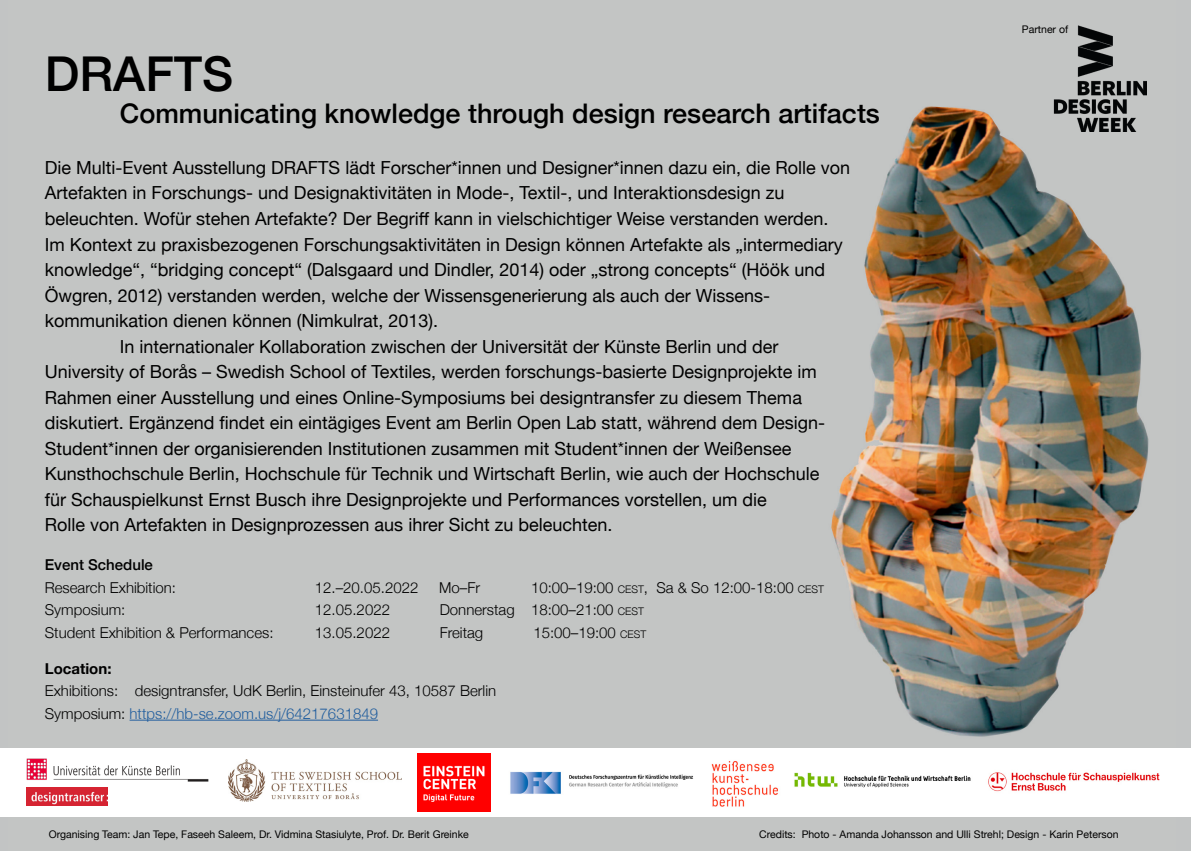
<style>
.page{position:relative;width:1191px;height:851px;background:#fff}
.page>*{position:absolute;margin:0;border:0;box-sizing:border-box;transform-origin:0 0}
.t1{font:500 48px "Helvetica Neue";color:#000}
.t2{font:500 27px "Helvetica Neue";color:#000}
.t3{font:18px "Helvetica Neue";color:#000}
.t4{font:300 15px/22.5px "Helvetica Neue";color:#000}
.t5{font:500 15px "Helvetica Neue";color:#000}
.t6{font:700 15px "Helvetica Neue";color:#000}
.t7{font:10.5px "Helvetica Neue";color:#000}
.s1{font-size:10.5px}
.s2{color:#215e9e}
</style>
<div class="page">
<img style="left:0;top:0;width:1176px;height:850px">
<div style="left:0;top:748px;width:1191px;height:68px;background:#fff"></div>
<img style="left:26px;top:758px;width:182px;height:22px">
<img style="left:26px;top:787px;width:82px;height:18px">
<img style="left:228px;top:759px;width:173px;height:42px">
<img style="left:417px;top:753px;width:73px;height:58px">
<img style="left:510px;top:771px;width:183px;height:23px">
<img style="left:794px;top:772px;width:177px;height:16px">
<img style="left:988px;top:772px;width:172px;height:20px">
<img style="left:711px;top:761px;width:67px;height:46px">
<hr style="left:130px;top:719px;width:248px;height:1px;background:#215e9e">
<img style="left:1041px;top:23px;width:105px;height:109px">
<h1 class="t1" style="left:45px;top:35px;width:190px">DRAFTS</h1>
<h2 class="t2" style="left:120px;top:92px;width:761px">Communicating knowledge through design research artifacts</h2>
<p class="t3" style="left:45px;top:154px;width:807px">Die Multi-Event Ausstellung DRAFTS lädt Forscher*innen und Designer*innen dazu ein, die Rolle von</p>
<p class="t3" style="left:45px;top:180px;width:741px">Artefakten in Forschungs- und Designaktivitäten in Mode-, Textil-, und Interaktionsdesign zu</p>
<p class="t3" style="left:45px;top:205px;width:785px">beleuchten. Wofür stehen Artefakte? Der Begriff kann in vielschichtiger Weise verstanden werden.</p>
<p class="t3" style="left:45px;top:231px;width:799px">Im Kontext zu praxisbezogenen Forschungsaktivitäten in Design können Artefakte als „intermediary</p>
<p class="t3" style="left:45px;top:256px;width:782px">knowledge“, “bridging concept“ (Dalsgaard und Dindler, 2014) oder „strong concepts“ (Höök und</p>
<p class="t3" style="left:45px;top:282px;width:727px">Öwgren, 2012) verstanden werden, welche der Wissensgenerierung als auch der Wissens-</p>
<p class="t3" style="left:45px;top:307px;width:395px">kommunikation dienen können (Nimkulrat, 2013).</p>
<p class="t3" style="left:120px;top:333px;width:660px">In internationaler Kollaboration zwischen der Universität der Künste Berlin und der</p>
<p class="t3" style="left:45px;top:358px;width:773px">University of Borås – Swedish School of Textiles, werden forschungs-basierte Designprojekte im</p>
<p class="t3" style="left:45px;top:384px;width:758px">Rahmen einer Ausstellung und eines Online-Symposiums bei designtransfer zu diesem Thema</p>
<p class="t3" style="left:45px;top:410px;width:782px">diskutiert. Ergänzend findet ein eintägiges Event am Berlin Open Lab statt, während dem Design-</p>
<p class="t3" style="left:45px;top:435px;width:748px">Student*innen der organisierenden Institutionen zusammen mit Student*innen der Weißensee</p>
<p class="t3" style="left:45px;top:461px;width:776px">Kunsthochschule Berlin, Hochschule für Technik und Wirtschaft Berlin, wie auch der Hochschule</p>
<p class="t3" style="left:45px;top:486px;width:723px">für Schauspielkunst Ernst Busch ihre Designprojekte und Performances vorstellen, um die</p>
<p class="t3" style="left:45px;top:512px;width:569px">Rolle von Artefakten in Designprozessen aus ihrer Sicht zu beleuchten.</p>
<p class="t5" style="left:45px;top:552px;width:110px">Event Schedule</p>
<p class="t4" style="left:45px;top:574px;width:133px">Research Exhibition:</p>
<p class="t4" style="left:315px;top:574px;width:105px">12.–20.05.2022</p>
<p class="t4" style="left:439px;top:574px;width:42px">Mo–Fr</p>
<p class="t4" style="left:531px;top:574px;width:294px">10:00–19:00 <span class="s1">CEST</span>, Sa &amp; So 12:00-18:00 <span class="s1">CEST</span></p>
<p class="t4" style="left:45px;top:597px;width:82px">Symposium:</p>
<p class="t4" style="left:315px;top:597px;width:77px">12.05.2022</p>
<p class="t4" style="left:440px;top:597px;width:206px">Donnerstag 18:00–21:00 <span class="s1">CEST</span></p>
<p class="t4" style="left:45px;top:619px;width:230px">Student Exhibition &amp; Performances:</p>
<p class="t4" style="left:315px;top:619px;width:77px">13.05.2022</p>
<p class="t4" style="left:440px;top:619px;width:45px">Freitag</p>
<p class="t4" style="left:533px;top:619px;width:114px">15:00–19:00 <span class="s1">CEST</span></p>
<p class="t6" style="left:45px;top:656px;width:68px">Location:</p>
<p class="t4" style="left:45px;top:678px;width:453px">Exhibitions: designtransfer, UdK Berlin, Einsteinufer 43, 10587 Berlin<br>Symposium: <span class="s2">https://hb-se.zoom.us/j/64217631849</span></p>
<p class="t7" style="left:1022px;top:22px;width:48px">Partner of</p>
<p class="t7" style="left:49px;top:826px;width:421px">Organising Team: Jan Tepe, Faseeh Saleem, Dr. Vidmina Stasiulyte, Prof. Dr. Berit Greinke</p>
<p class="t7" style="left:759px;top:826px;width:361px">Credits: Photo - Amanda Johansson and Ulli Strehl; Design - Karin Peterson</p>
</div>
